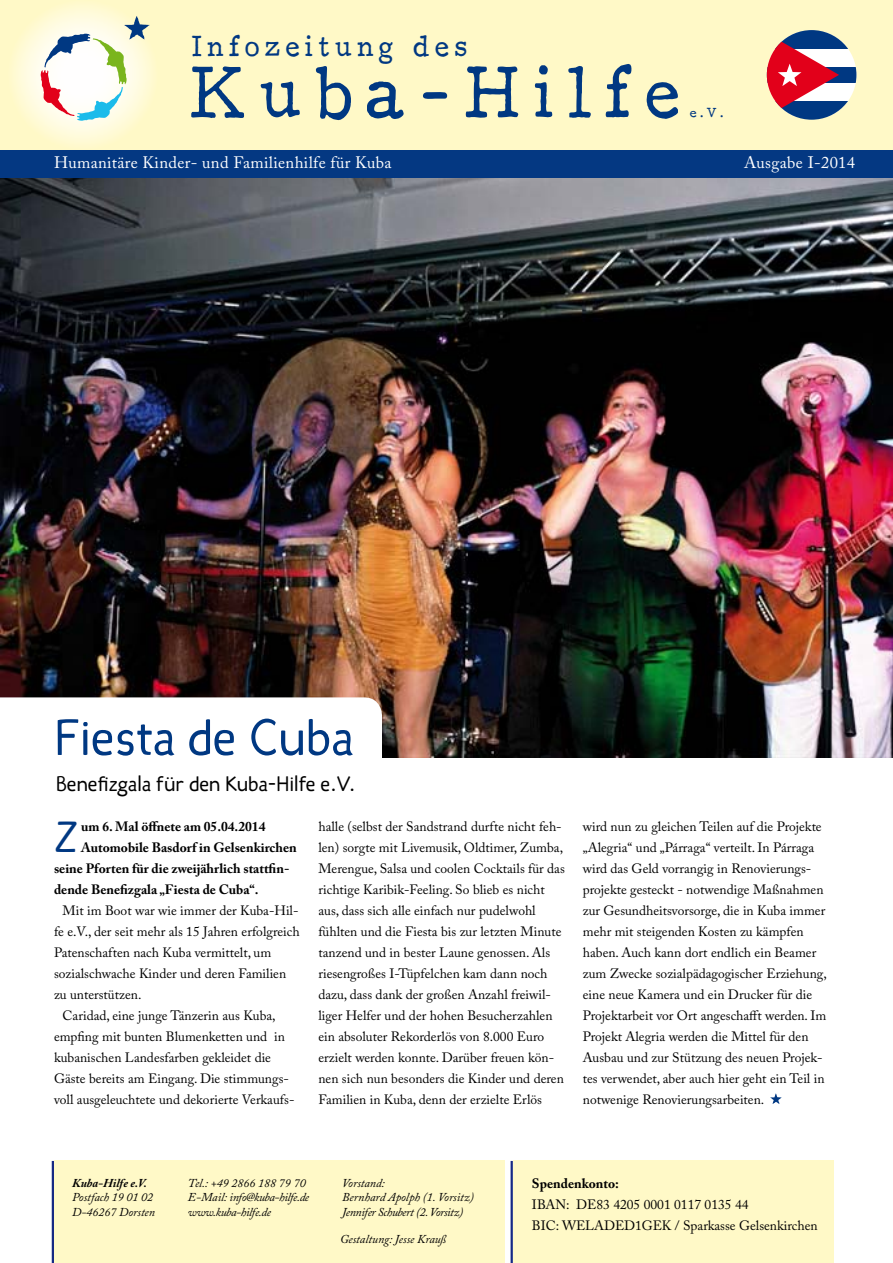
<style>
.page{position:relative;width:893px;height:1263px;background:#fff}
.page>*{position:absolute;margin:0;border:0;box-sizing:border-box;transform-origin:0 0}
.t1{font:76.35px "F25 Executive";letter-spacing:.18em;color:#003882;scale:.91 1}
.t2{font:51px "Candela";color:#003882}
.t3{font:43.35px "Candela";color:#003882}
.t4{font:30.6px "F25 Executive";letter-spacing:.18em;color:#003882;scale:.91 1}
.t5{font:21px "Candela";color:#000}
.t6{font:16.5px "Adobe Caslon Pro";letter-spacing:.02em;color:#fff}
.t7{font:13.5px/21px "Adobe Caslon Pro";color:#000}
.t8{font:700 13.5px "Adobe Caslon Pro";color:#000}
.t9{font:13.5px "F25 Executive";color:#003882}
.t10{font:italic 12px/14.4px "Adobe Caslon Pro";color:#000}
.t11{font:italic 12px/14.4px "Adobe Caslon Pro";letter-spacing:-.03em;color:#000}
.t12{font:italic 700 12px "Adobe Caslon Pro";color:#000}
</style>
<div class="page">
<div style="left:54px;top:1161px;width:451px;height:102px;background:#fff9c7"></div>
<div style="left:513px;top:1161px;width:320px;height:102px;background:#fff9c7"></div>
<div style="left:0;top:0;width:893px;height:166px;background:#fff9c7"></div>
<div style="left:0;top:151px;width:893px;height:28px;background:#043882"></div>
<hr style="left:511px;top:1161px;width:2px;height:102px;background:#162983">
<hr style="left:52px;top:1161px;width:2px;height:102px;background:#162983">
<svg style="left:8px;top:0;width:150px;height:150px;fill:#fffad5"></svg>
<img style="left:0;top:179px;width:893px;height:578px">
<svg style="left:0;top:697px;width:382px;height:60px"></svg>
<svg style="left:770px;top:1093px;width:12px;height:11px"></svg>
<svg style="left:41px;top:16px;width:108px;height:105px;background:#e1e2d6"></svg>
<svg style="left:796px;top:30px;width:32px;height:3px"></svg>
<svg style="left:796px;top:117px;width:31px;height:3px"></svg>
<svg style="left:767px;top:33px;width:89px;height:84px"></svg>
<h3 class="t4" style="left:192px;top:27px;width:305px">Infozeitung des</h3>
<h1 class="t1" style="left:190px;top:47px;width:541px">Kuba-Hilfe</h1>
<p class="t6" style="left:54px;top:153px;width:339px">Humanitäre Kinder- und Familienhilfe für Kuba</p>
<p class="t6" style="left:744px;top:153px;width:112px">Ausgabe I-2014</p>
<p class="t9" style="left:690px;top:105px;width:35px">e.V.</p>
<h2 class="t2" style="left:54px;top:704px;width:302px">Fiesta de Cuba</h2>
<h3 class="t5" style="left:56px;top:770px;width:300px">Benefizgala für den Kuba-Hilfe e.V.</h3>
<h3 class="t3" style="left:54px;top:809px;width:25px">Z</h3>
<p class="t8" style="left:81px;top:818px;width:186px">um 6. Mal öffnete am 05.04.2014</p>
<p class="t8" style="left:81px;top:839px;width:217px">Automobile Basdorf in Gelsenkirchen</p>
<p class="t8" style="left:54px;top:860px;width:237px">seine Pforten für die zweijährlich stattfin-</p>
<p class="t8" style="left:54px;top:881px;width:206px">dende Benefizgala „Fiesta de Cuba“.</p>
<p class="t7" style="left:63px;top:900px;width:238px">Mit im Boot war wie immer der Kuba-Hil-</p>
<p class="t7" style="left:54px;top:921px;width:247px">fe e.V., der seit mehr als 15 Jahren erfolgreich</p>
<p class="t7" style="left:54px;top:942px;width:219px">Patenschaften nach Kuba vermittelt, um</p>
<p class="t7" style="left:54px;top:963px;width:234px">sozialschwache Kinder und deren Familien</p>
<p class="t7" style="left:54px;top:984px;width:89px">zu unterstützen.</p>
<p class="t7" style="left:63px;top:1005px;width:215px">Caridad, eine junge Tänzerin aus Kuba,</p>
<p class="t7" style="left:54px;top:1026px;width:232px">empfing mit bunten Blumenketten und in</p>
<p class="t7" style="left:54px;top:1047px;width:219px">kubanischen Landesfarben gekleidet die</p>
<p class="t7" style="left:54px;top:1068px;width:236px">Gäste bereits am Eingang. Die stimmungs-</p>
<p class="t7" style="left:54px;top:1089px;width:242px">voll ausgeleuchtete und dekorierte Verkaufs-</p>
<p class="t7" style="left:318px;top:816px;width:248px">halle (selbst der Sandstrand durfte nicht feh&shy;len) sorgte mit Livemusik, Oldtimer, Zumba, Merengue, Salsa und coolen Cocktails für das richtige Karibik-Feeling. So blieb es nicht aus, dass sich alle einfach nur pudelwohl fühlten und die Fiesta bis zur letzten Minute tanzend und in bester Laune genossen. Als riesengroßes I-Tüpfelchen kam dann noch dazu, dass dank der großen Anzahl freiwil&shy;liger Helfer und der hohen Besucherzahlen ein absoluter Rekorderlös von 8.000 Euro erzielt werden konnte. Darüber freuen kön&shy;nen sich nun besonders die Kinder und deren Familien in Kuba, denn der erzielte Erlös</p>
<p class="t7" style="left:583px;top:816px;width:245px">wird nun zu gleichen Teilen auf die Projekte „Alegria“ und „Párraga“ verteilt. In Párraga wird das Geld vorrangig in Renovierungs&shy;projekte gesteckt - notwendige Maßnahmen zur Gesundheitsvorsorge, die in Kuba immer mehr mit steigenden Kosten zu kämpfen haben. Auch kann dort endlich ein Beamer zum Zwecke sozialpädagogischer Erziehung, eine neue Kamera und ein Drucker für die Projektarbeit vor Ort angeschafft werden. Im Projekt Alegria werden die Mittel für den Ausbau und zur Stützung des neuen Projek&shy;tes verwendet, aber auch hier geht ein Teil in notwenige Renovierungsarbeiten.</p>
<p class="t12" style="left:72px;top:1176px;width:76px">Kuba-Hilfe e.V.</p>
<p class="t10" style="left:72px;top:1190px;width:84px">Postfach 19 01 02<br>D-46267 Dorsten</p>
<p class="t11" style="left:188px;top:1175px;width:123px">Tel.: +49 2866 188 79 70<br>E-Mail: info@kuba-hilfe.de www.kuba-hilfe.de</p>
<p class="t10" style="left:342px;top:1175px;width:133px">Vorstand:<br>Bernhard Apolph (1. Vorsitz)<br>Jennifer Schubert (2. Vorsitz)</p>
<p class="t10" style="left:340px;top:1232px;width:108px">Gestaltung: Jesse Krauß</p>
<p class="t8" style="left:532px;top:1175px;width:89px">Spendenkonto:</p>
<p class="t7" style="left:532px;top:1194px;width:287px">IBAN: DE83 4205 0001 0117 0135 44<br>BIC: WELADED1GEK / Sparkasse Gelsenkirchen</p>
</div>
